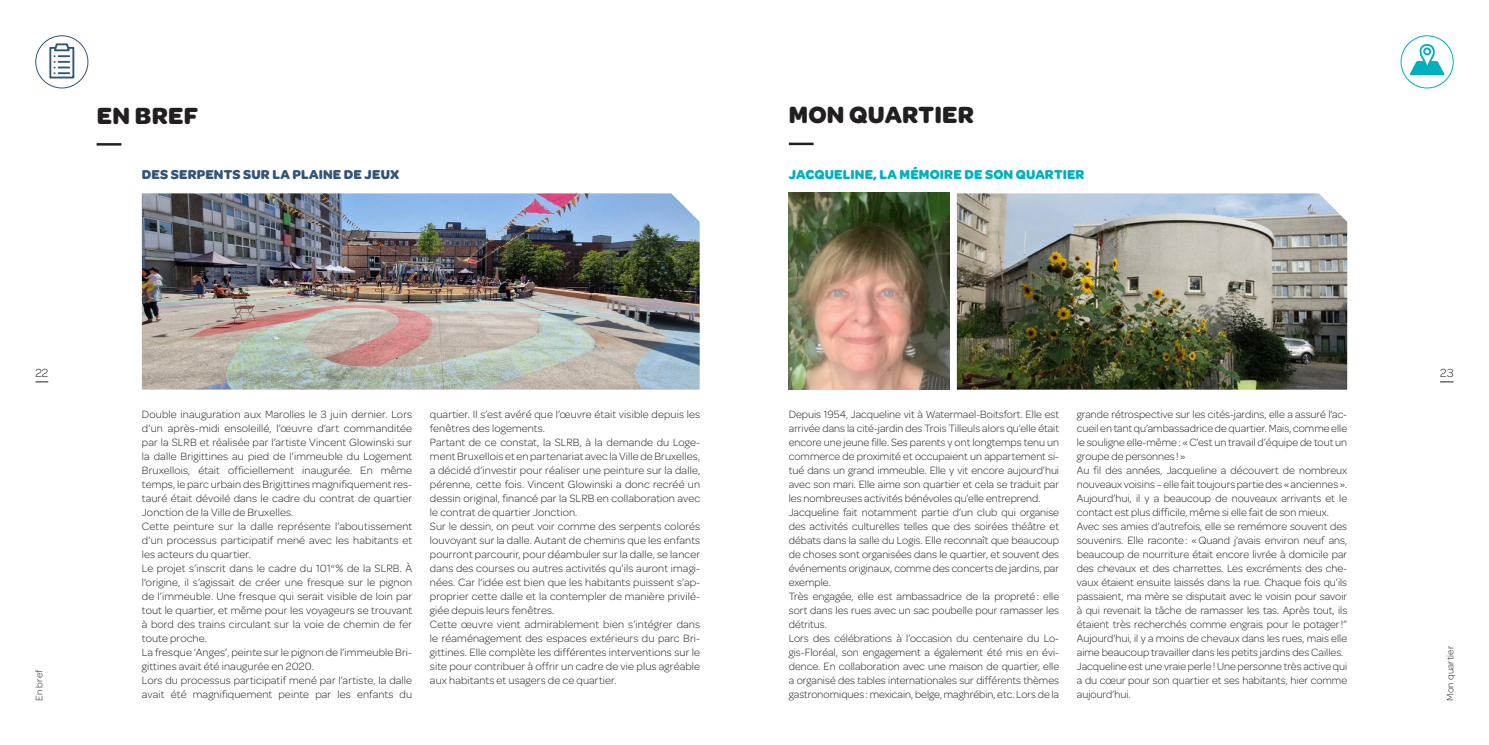
<style>
.page{position:relative;width:1489px;height:745px;background:#fff}
.page>*{position:absolute;margin:0;border:0;box-sizing:border-box;transform-origin:0 0}
.t1{font:700 25px "Omnes";letter-spacing:.01em;color:#231f20}
.t2{font:700 13.75px "Omnes";letter-spacing:.01em;color:#00b0bc}
.t3{font:700 13.75px "Omnes";letter-spacing:.01em;color:#325478}
.t4{font:300 12.5px "Omnes";color:#231f20}
.t5{font:300 11.25px/14px "Omnes";color:#231f20}
.t6{font:300 10px "Omnes";letter-spacing:.01em;color:#231f20}
</style>
<div class="page">
<svg style="left:35px;top:381px;width:13px;height:1px"></svg>
<svg style="left:1440px;top:381px;width:13px;height:1px"></svg>
<hr style="left:97px;top:143px;width:24px;height:2px;background:#231f20">
<div style="left:35px;top:35px;width:53px;height:53px;border:1px solid #325478;border-radius:50%"></div>
<div style="left:49px;top:47px;width:25px;height:31px;border:2px solid #325478"></div>
<svg style="left:52px;top:43px;width:19px;height:31px"></svg>
<hr style="left:788px;top:142px;width:25px;height:3px;background:#231f20">
<div style="left:1400px;top:35px;width:53px;height:53px;border:1px solid #00b0bc;border-radius:50%"></div>
<svg style="left:1407px;top:44px;width:39px;height:32px"></svg>
<div style="left:1422px;top:47px;width:8px;height:8px;border:2px solid #00b0bc;border-radius:50%"></div>
<img style="left:956px;top:193px;width:390px;height:196px">
<img style="left:788px;top:192px;width:161px;height:197px">
<img style="left:142px;top:193px;width:557px;height:196px">
<h1 class="t1" style="left:97px;top:97px;width:103px">EN BREF</h1>
<p class="t3" style="left:142px;top:164px;width:259px">DES SERPENTS SUR LA PLAINE DE JEUX</p>
<h1 class="t1" style="left:788px;top:96px;width:187px">MON QUARTIER</h1>
<p class="t2" style="left:788px;top:164px;width:297px">JACQUELINE, LA MÉMOIRE DE SON QUARTIER</p>
<p class="t4" style="left:35px;top:364px;width:14px">22</p>
<p class="t4" style="left:1439px;top:364px;width:15px">23</p>
<p class="t6" style="left:33px;top:700px;width:32px;rotate:-90deg">En bref</p>
<p class="t5" style="left:142px;top:406px;width:272px">Double inauguration aux Marolles le 3 juin dernier. Lors d’un après-midi ensoleillé, l’œuvre d’art commanditée par la SLRB et réalisée par l’artiste Vincent Glowinski sur la dalle Brigittines au pied de l’immeuble du Logement Bruxellois, était officiellement inaugurée. En même temps, le parc urbain des Brigittines magnifiquement res&shy;tauré était dévoilé dans le cadre du contrat de quartier Jonction de la Ville de Bruxelles.<br>Cette peinture sur la dalle représente l’aboutissement d’un processus participatif mené avec les habitants et les acteurs du quartier.<br>Le projet s’inscrit dans le cadre du 101<sup>e</sup>% de la SLRB. À l’origine, il s’agissait de créer une fresque sur le pignon de l’immeuble. Une fresque qui serait visible de loin par tout le quartier, et même pour les voyageurs se trouvant à bord des trains circulant sur la voie de chemin de fer toute proche.<br>La fresque ‘Anges’, peinte sur le pignon de l’immeuble Bri&shy;gittines avait été inaugurée en 2020.<br>Lors du processus participatif mené par l’artiste, la dalle avait été magnifiquement peinte par les enfants du</p>
<p class="t5" style="left:430px;top:406px;width:272px">quartier. Il s’est avéré que l’œuvre était visible depuis les fenêtres des logements.<br>Partant de ce constat, la SLRB, à la demande du Loge&shy;ment Bruxellois et en partenariat avec la Ville de Bruxelles, a décidé d’investir pour réaliser une peinture sur la dalle, pérenne, cette fois. Vincent Glowinski a donc recréé un dessin original, financé par la SLRB en collaboration avec le contrat de quartier Jonction.<br>Sur le dessin, on peut voir comme des serpents colorés louvoyant sur la dalle. Autant de chemins que les enfants pourront parcourir, pour déambuler sur la dalle, se lancer dans des courses ou autres activités qu’ils auront imagi&shy;nées. Car l’idée est bien que les habitants puissent s’ap&shy;proprier cette dalle et la contempler de manière privilé&shy;giée depuis leurs fenêtres.<br>Cette œuvre vient admirablement bien s’intégrer dans le réaménagement des espaces extérieurs du parc Bri&shy;gittines. Elle complète les différentes interventions sur le site pour contribuer à offrir un cadre de vie plus agréable aux habitants et usagers de ce quartier.</p>
<p class="t5" style="left:788px;top:406px;width:272px">Depuis 1954, Jacqueline vit à Watermael-Boitsfort. Elle est arrivée dans la cité-jardin des Trois Tilleuls alors qu’elle était encore une jeune fille. Ses parents y ont longtemps tenu un commerce de proximité et occupaient un appartement si&shy;tué dans un grand immeuble. Elle y vit encore aujourd’hui avec son mari. Elle aime son quartier et cela se traduit par les nombreuses activités bénévoles qu’elle entreprend.<br>Jacqueline fait notamment partie d’un club qui organise des activités culturelles telles que des soirées théâtre et débats dans la salle du Logis. Elle reconnaît que beaucoup de choses sont organisées dans le quartier, et souvent des événements originaux, comme des concerts de jardins, par exemple.<br>Très engagée, elle est ambassadrice de la propreté: elle sort dans les rues avec un sac poubelle pour ramasser les détritus.<br>Lors des célébrations à l’occasion du centenaire du Lo&shy;gis-Floréal, son engagement a également été mis en évi&shy;dence. En collaboration avec une maison de quartier, elle a organisé des tables internationales sur différents thèmes gastronomiques : mexicain, belge, maghrébin, etc. Lors de la</p>
<p class="t5" style="left:1076px;top:406px;width:272px">grande rétrospective sur les cités-jardins, elle a assuré l’ac&shy;cueil en tant qu’ambassadrice de quartier. Mais, comme elle le souligne elle-même: «C’est un travail d’équipe de tout un groupe de personnes ! »<br>Au fil des années, Jacqueline a découvert de nombreux nouveaux voisins – elle fait toujours partie des «anciennes ».<br>Aujourd’hui, il y a beaucoup de nouveaux arrivants et le contact est plus difficile, même si elle fait de son mieux.<br>Avec ses amies d’autrefois, elle se remémore souvent des souvenirs. Elle raconte: «Quand j’avais environ neuf ans, beaucoup de nourriture était encore livrée à domicile par des chevaux et des charrettes. Les excréments des che&shy;vaux étaient ensuite laissés dans la rue. Chaque fois qu’ils passaient, ma mère se disputait avec le voisin pour savoir à qui revenait la tâche de ramasser les tas. Après tout, ils étaient très recherchés comme engrais pour le potager!” Aujourd’hui, il y a moins de chevaux dans les rues, mais elle aime beaucoup travailler dans les petits jardins des Cailles.<br>Jacqueline est une vraie perle! Une personne très active qui a du cœur pour son quartier et ses habitants, hier comme aujourd’hui.</p>
<p class="t6" style="left:1443px;top:700px;width:56px;rotate:-90deg">Mon quartier</p>
</div>
